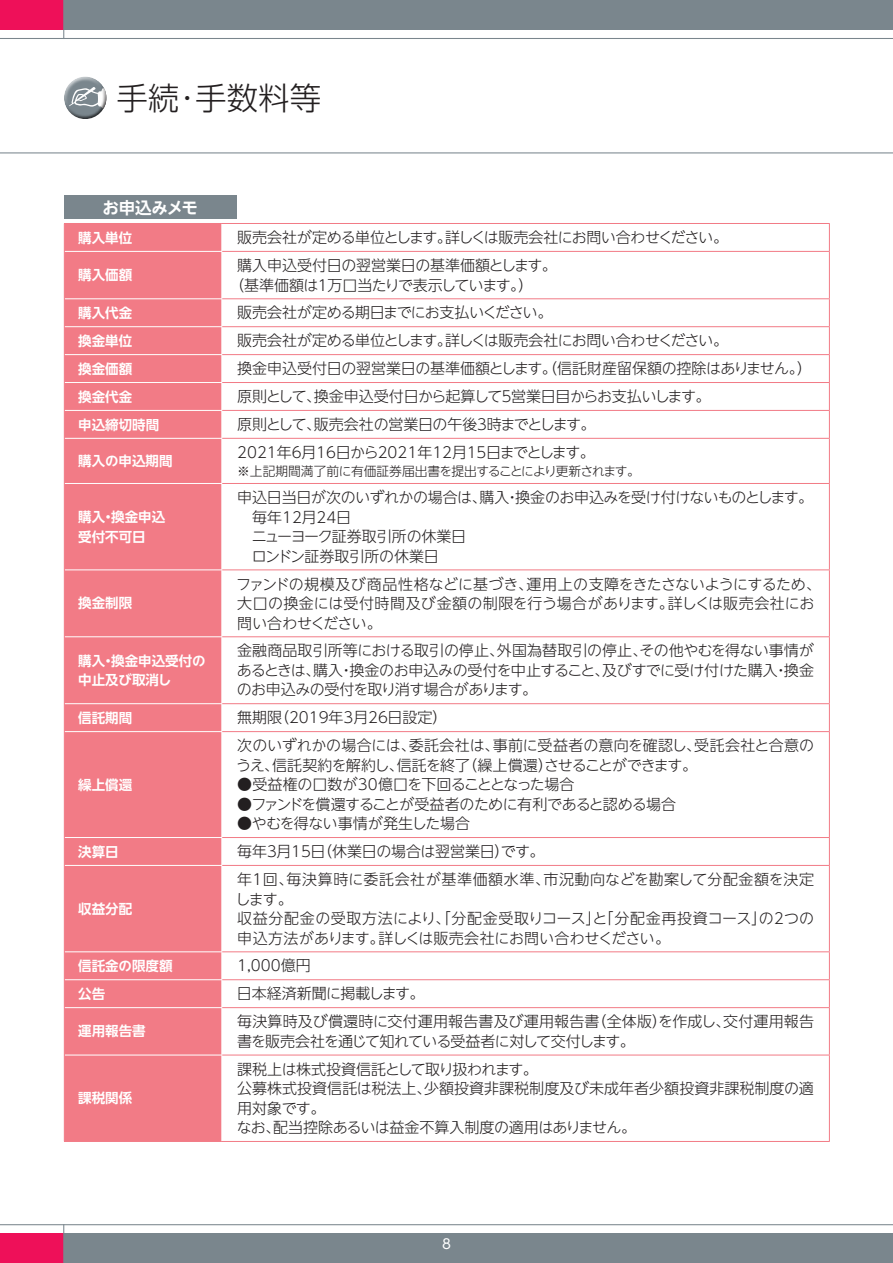
<style>
.page{position:relative;width:893px;height:1263px;background:#fff}
.page>*{position:absolute;margin:0;border:0;box-sizing:border-box;transform-origin:0 0}
.t1{font:300 31.5px "UD Shin Go NT Pro";color:#231f20}
.t2{font:700 16.5px "UD Shin Go NT Pro De";letter-spacing:-.015em;color:#fff}
.t3{font:300 15px/19.5px "UD Shin Go NT Pro";letter-spacing:-.015em;color:#231f20}
.t4{font:300 15px/19.5px "UD Shin Go NT Pro";letter-spacing:.025em;color:#231f20}
.t5{font:300 15px "UD Shin Go NT Pro";letter-spacing:-.04em;color:#231f20}
.t6{font:300 15px "UD Shin Go NT Pro";letter-spacing:-.035em;color:#231f20}
.t7{font:300 15px "UD Shin Go NT Pro";letter-spacing:-.045em;color:#231f20}
.t8{font:300 15px "UD Shin Go NT Pro";letter-spacing:-.055em;color:#231f20}
.t9{font:700 13.5px/19.5px "UD Shin Go NT Pro De";color:#fff}
.t10{font:13.5px "UD Shin Go NT Pro";color:#fff}
.t11{font:300 12.75px "UD Shin Go NT Pro";letter-spacing:-.04em;color:#231f20}
</style>
<div class="page">
<div style="left:64px;top:0;width:829px;height:30px;background:#7a868d"></div>
<div style="left:64px;top:1233px;width:829px;height:30px;background:#7a868d"></div>
<hr style="left:0;top:38px;width:893px;height:1px;background:#7a868d">
<hr style="left:0;top:152px;width:893px;height:1px;background:#7a868d">
<hr style="left:0;top:1224px;width:893px;height:1px;background:#7a868d">
<div style="left:0;top:0;width:64px;height:30px;background:#ee1059"></div>
<div style="left:0;top:1233px;width:64px;height:30px;background:#ee1059"></div>
<hr style="left:63px;top:0;width:1px;height:39px;background:#7a868d">
<hr style="left:63px;top:1224px;width:1px;height:39px;background:#7a868d">
<div style="left:64px;top:76px;width:43px;height:34px;background:#fff;opacity:.75"></div>
<div style="left:64px;top:83px;width:44px;height:38px;background:#231f20;opacity:.75"></div>
<div style="left:64px;top:196px;width:172px;height:23px;background:#7a868d"></div>
<div style="left:65px;top:224px;width:156px;height:917px;background:#f27b86"></div>
<svg style="left:221px;top:224px;width:1px;height:27px"></svg>
<svg style="left:221px;top:299px;width:1px;height:139px"></svg>
<svg style="left:221px;top:704px;width:1px;height:27px"></svg>
<svg style="left:221px;top:838px;width:1px;height:27px"></svg>
<svg style="left:221px;top:952px;width:1px;height:55px"></svg>
<hr style="left:65px;top:251px;width:157px;height:1px;background:#fff">
<hr style="left:65px;top:298px;width:157px;height:1px;background:#fff">
<hr style="left:65px;top:326px;width:157px;height:1px;background:#fff">
<hr style="left:65px;top:354px;width:157px;height:1px;background:#fff">
<hr style="left:65px;top:382px;width:157px;height:1px;background:#fff">
<hr style="left:65px;top:410px;width:157px;height:1px;background:#fff">
<hr style="left:65px;top:438px;width:157px;height:1px;background:#fff">
<hr style="left:65px;top:483px;width:157px;height:1px;background:#fff">
<hr style="left:65px;top:569px;width:157px;height:1px;background:#fff">
<hr style="left:65px;top:636px;width:157px;height:1px;background:#fff">
<hr style="left:65px;top:703px;width:157px;height:1px;background:#fff">
<hr style="left:65px;top:731px;width:157px;height:1px;background:#fff">
<hr style="left:65px;top:837px;width:157px;height:1px;background:#fff">
<hr style="left:65px;top:865px;width:157px;height:1px;background:#fff">
<hr style="left:65px;top:951px;width:157px;height:1px;background:#fff">
<hr style="left:65px;top:979px;width:157px;height:1px;background:#fff">
<hr style="left:65px;top:1007px;width:157px;height:1px;background:#fff">
<hr style="left:65px;top:1055px;width:157px;height:1px;background:#fff">
<hr style="left:64px;top:223px;width:158px;height:1px;background:#f27b86">
<svg style="left:64px;top:224px;width:1px;height:27px"></svg>
<hr style="left:222px;top:223px;width:608px;height:1px;background:#f27b86">
<svg style="left:829px;top:224px;width:1px;height:27px"></svg>
<hr style="left:64px;top:251px;width:1px;height:48px;background:#f27b86">
<hr style="left:829px;top:252px;width:1px;height:46px;background:#f27b86">
<svg style="left:64px;top:299px;width:1px;height:139px"></svg>
<svg style="left:829px;top:299px;width:1px;height:139px"></svg>
<hr style="left:64px;top:438px;width:1px;height:45px;background:#f27b86">
<hr style="left:829px;top:439px;width:1px;height:44px;background:#f27b86">
<hr style="left:64px;top:483px;width:1px;height:87px;background:#f27b86">
<hr style="left:829px;top:484px;width:1px;height:85px;background:#f27b86">
<hr style="left:64px;top:570px;width:1px;height:67px;background:#f27b86">
<hr style="left:829px;top:570px;width:1px;height:66px;background:#f27b86">
<hr style="left:64px;top:637px;width:1px;height:67px;background:#f27b86">
<hr style="left:829px;top:637px;width:1px;height:66px;background:#f27b86">
<svg style="left:64px;top:704px;width:1px;height:28px"></svg>
<svg style="left:829px;top:704px;width:1px;height:27px"></svg>
<hr style="left:64px;top:732px;width:1px;height:105px;background:#f27b86">
<hr style="left:829px;top:732px;width:1px;height:105px;background:#f27b86">
<svg style="left:64px;top:837px;width:1px;height:28px"></svg>
<svg style="left:829px;top:838px;width:1px;height:27px"></svg>
<hr style="left:64px;top:865px;width:1px;height:87px;background:#f27b86">
<hr style="left:829px;top:866px;width:1px;height:85px;background:#f27b86">
<svg style="left:64px;top:952px;width:1px;height:56px"></svg>
<svg style="left:829px;top:952px;width:1px;height:55px"></svg>
<hr style="left:64px;top:1008px;width:1px;height:47px;background:#f27b86">
<hr style="left:829px;top:1008px;width:1px;height:47px;background:#f27b86">
<hr style="left:64px;top:1055px;width:1px;height:86px;background:#f27b86">
<hr style="left:829px;top:1055px;width:1px;height:86px;background:#f27b86">
<hr style="left:64px;top:1141px;width:158px;height:1px;background:#f27b86">
<hr style="left:222px;top:1141px;width:608px;height:1px;background:#f27b86">
<hr style="left:222px;top:251px;width:608px;height:1px;background:#f27b86">
<hr style="left:222px;top:298px;width:608px;height:1px;background:#f27b86">
<hr style="left:222px;top:326px;width:608px;height:1px;background:#f27b86">
<hr style="left:222px;top:354px;width:608px;height:1px;background:#f27b86">
<hr style="left:222px;top:382px;width:608px;height:1px;background:#f27b86">
<hr style="left:222px;top:410px;width:608px;height:1px;background:#f27b86">
<hr style="left:222px;top:438px;width:608px;height:1px;background:#f27b86">
<hr style="left:222px;top:483px;width:608px;height:1px;background:#f27b86">
<hr style="left:222px;top:569px;width:608px;height:1px;background:#f27b86">
<hr style="left:222px;top:636px;width:608px;height:1px;background:#f27b86">
<hr style="left:222px;top:703px;width:608px;height:1px;background:#f27b86">
<hr style="left:222px;top:731px;width:608px;height:1px;background:#f27b86">
<hr style="left:222px;top:837px;width:608px;height:1px;background:#f27b86">
<hr style="left:222px;top:865px;width:608px;height:1px;background:#f27b86">
<hr style="left:222px;top:951px;width:608px;height:1px;background:#f27b86">
<hr style="left:222px;top:979px;width:608px;height:1px;background:#f27b86">
<hr style="left:222px;top:1007px;width:608px;height:1px;background:#f27b86">
<hr style="left:222px;top:1055px;width:608px;height:1px;background:#f27b86">
<h1 class="t1" style="left:116px;top:72px;width:206px">手続･手数料等</h1>
<p class="t2" style="left:103px;top:194px;width:97px">お申込みメモ</p>
<p class="t9" style="left:78px;top:227px;width:55px">購入単位</p>
<p class="t5" style="left:237px;top:225px;width:492px">販売会社が定める単位とします。詳しくは販売会社にお問い合わせください。</p>
<p class="t9" style="left:78px;top:265px;width:55px">購入価額</p>
<p class="t3" style="left:229px;top:255px;width:329px;text-indent:8px">購入申込受付日の翌営業日の基準価額とします。（基準価額は１万口当たりで表示しています。）</p>
<p class="t9" style="left:78px;top:303px;width:55px">購入代金</p>
<p class="t5" style="left:237px;top:301px;width:317px">販売会社が定める期日までにお支払いください。</p>
<p class="t9" style="left:78px;top:330px;width:55px">換金単位</p>
<p class="t5" style="left:237px;top:328px;width:492px">販売会社が定める単位とします。詳しくは販売会社にお問い合わせください。</p>
<p class="t9" style="left:78px;top:358px;width:55px">換金価額</p>
<p class="t3" style="left:237px;top:358px;width:576px">換金申込受付日の翌営業日の基準価額とします。（信託財産留保額の控除はありません。）</p>
<p class="t9" style="left:78px;top:386px;width:55px">換金代金</p>
<p class="t6" style="left:237px;top:384px;width:475px">原則として、換金申込受付日から起算して５営業日目からお支払いします。</p>
<p class="t9" style="left:78px;top:414px;width:82px">申込締切時間</p>
<p class="t8" style="left:237px;top:412px;width:360px">原則として、販売会社の営業日の午後３時までとします。</p>
<p class="t9" style="left:78px;top:451px;width:96px">購入の申込期間</p>
<p class="t3" style="left:237px;top:442px;width:359px">2021年6月16日から2021年12月15日までとします。</p>
<p class="t11" style="left:237px;top:460px;width:404px">※上記期間満了前に有価証券届出書を提出することにより更新されます。</p>
<p class="t9" style="left:78px;top:507px;width:88px">購入・換金申込受付不可日</p>
<p class="t9" style="left:78px;top:593px;width:55px">換金制限</p>
<p class="t3" style="left:252px;top:487px;width:563px;text-indent:-14px">申込日当日が次のいずれかの場合は、購入・換金のお申込みを受け付けないものとします。毎年12月24日<br>ニューヨーク証券取引所の休業日<br>ロンドン証券取引所の休業日</p>
<p class="t3" style="left:236px;top:573px;width:587px">ファンドの規模及び商品性格などに基づき、運用上の支障をきたさないようにするため、大口の換金には受付時間及び金額の制限を行う場合があります。詳しくは販売会社にお問い合わせください。</p>
<p class="t9" style="left:78px;top:650px;width:129px">購入・換金申込受付の中止及び取消し</p>
<p class="t3" style="left:237px;top:640px;width:579px;text-align:justify">金融商品取引所等における取引の停止、外国為替取引の停止、その他やむを得ない事情があるときは、購入・換金のお申込みの受付を中止すること、及びすでに受け付けた購入・換金のお申込みの受付を取り消す場合があります。</p>
<p class="t9" style="left:78px;top:707px;width:55px">信託期間</p>
<p class="t3" style="left:237px;top:707px;width:212px">無期限（2019年3月26日設定）</p>
<p class="t9" style="left:78px;top:774px;width:55px">繰上償還</p>
<p class="t3" style="left:236px;top:735px;width:579px">次のいずれかの場合には、委託会社は、事前に受益者の意向を確認し、受託会社と合意のうえ、信託契約を解約し、信託を終了（繰上償還）させることができます。</p>
<p class="t3" style="left:237px;top:774px;width:339px">●受益権の口数が30億口を下回ることとなった場合</p>
<p class="t7" style="left:237px;top:792px;width:440px">●ファンドを償還することが受益者のために有利であると認める場合</p>
<p class="t3" style="left:237px;top:813px;width:235px">●やむを得ない事情が発生した場合</p>
<p class="t9" style="left:78px;top:841px;width:42px">決算日</p>
<p class="t3" style="left:237px;top:841px;width:309px">毎年３月15日（休業日の場合は翌営業日）です。</p>
<p class="t9" style="left:78px;top:898px;width:55px">収益分配</p>
<p class="t4" style="left:236px;top:869px;width:580px">年１回、毎決算時に委託会社が基準価額水準、市況動向などを勘案して分配金額を決定します。<br>収益分配金の受取方法により、「分配金受取りコース」と「分配金再投資コース」の２つの申込方法があります。詳しくは販売会社にお問い合わせください。</p>
<p class="t9" style="left:78px;top:956px;width:96px">信託金の限度額</p>
<p class="t3" style="left:237px;top:955px;width:75px">1,000億円</p>
<p class="t9" style="left:78px;top:983px;width:28px">公告</p>
<p class="t3" style="left:237px;top:983px;width:189px">日本経済新聞に掲載します。</p>
<p class="t9" style="left:78px;top:1021px;width:69px">運用報告書</p>
<p class="t3" style="left:237px;top:1011px;width:578px">毎決算時及び償還時に交付運用報告書及び運用報告書（全体版）を作成し、交付運用報告書を販売会社を通じて知れている受益者に対して交付します。</p>
<p class="t9" style="left:78px;top:1088px;width:55px">課税関係</p>
<p class="t3" style="left:237px;top:1059px;width:579px">課税上は株式投資信託として取り扱われます。<br>公募株式投資信託は税法上、少額投資非課税制度及び未成年者少額投資非課税制度の適用対象です。<br>なお、配当控除あるいは益金不算入制度の適用はありません。</p>
<p class="t10" style="left:442px;top:1233px;width:10px">8</p>
</div>
